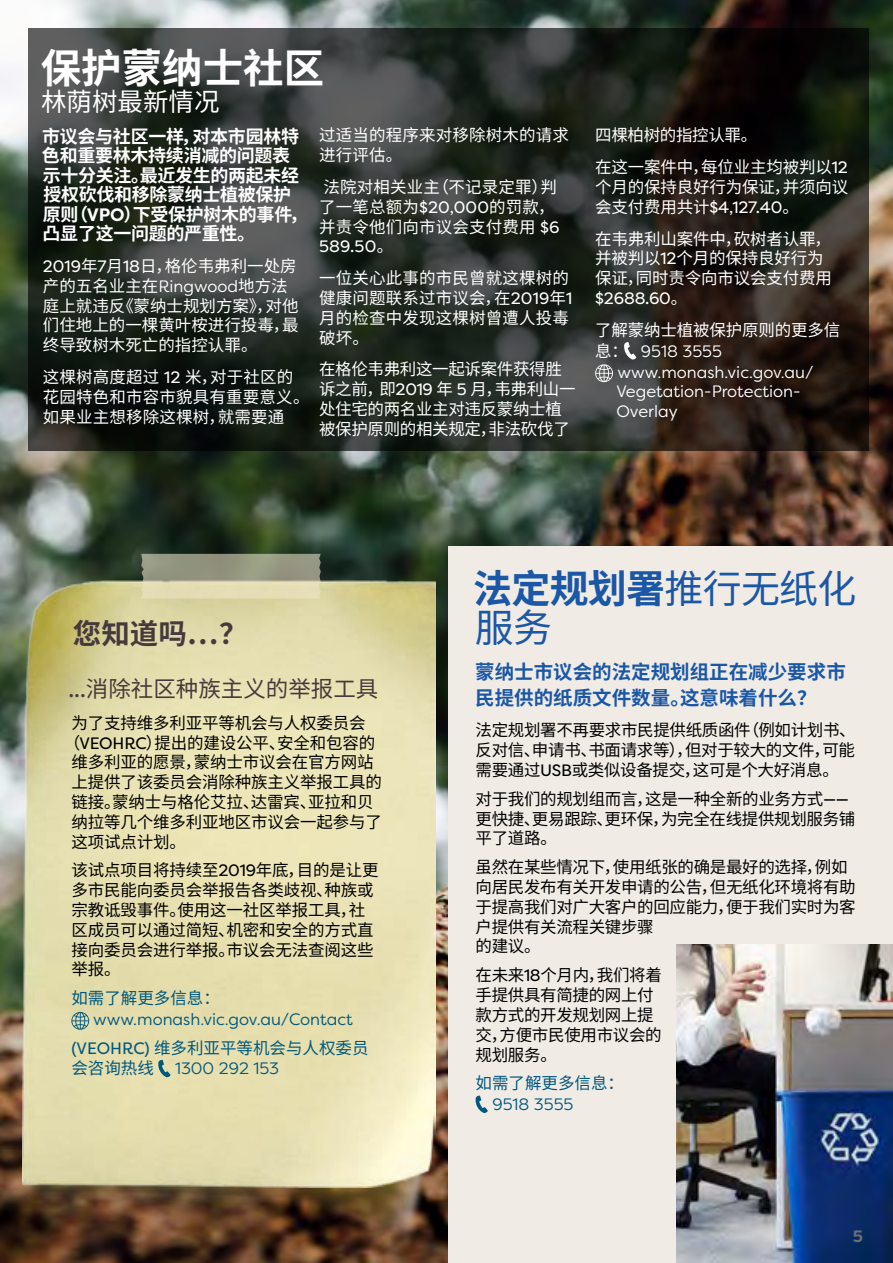
<style>
.page{position:relative;width:893px;height:1263px;background:#fff}
.page>*{position:absolute;margin:0;border:0;box-sizing:border-box;transform-origin:0 0}
.t1{font:700 40.5px "Source Han Sans CN";color:#fff}
.t2{font:39px/39px "Source Han Sans CN";color:#1a57a6}
.t3{font:700 28.5px "Source Han Sans CN";color:#473a3c}
.t4{font:25.5px "Source Han Sans CN";color:#fff}
.t5{font:22.5px "Source Han Sans CN";color:#473a3c}
.t6{font:700 19.5px/25.5px "Source Han Sans CN";color:#1a57a6}
.t7{font:700 18px/19.5px "Source Han Sans CN";letter-spacing:-.02em;color:#fff}
.t8{font:16.5px/19.8px "Source Han Sans CN";letter-spacing:-.02em;color:#000}
.t9{font:16.5px/19.8px "Source Han Sans CN";color:#fff}
.t10{font:16.5px/19.8px "Source Han Sans CN";letter-spacing:-.02em;color:#fff}
.t11{font:16.5px/20.2px "Filson Pro";color:#fff}
.t12{font:16.5px "Filson Pro";color:#00587e}
.t13{font:16.5px/20.7px "Source Han Sans CN";color:#00587e}
.t14{font:16.5px "Filson Pro";letter-spacing:-.01em;color:#fff}
.t15{font:16.5px "Source Han Sans CN";color:#00587d}
.t16{font:700 16.5px "Filson Soft";color:#6d6e71}
.s1{font-family:"Filson Pro"}
.s2{font-family:"Source Han Sans CN"}
.s3{font-weight:700}
</style>
<div class="page">
<img style="left:0;top:0;width:893px;height:1263px">
<div style="left:448px;top:546px;width:445px;height:717px;background:#f0ebe5"></div>
<svg style="left:28px;top:29px;width:840px;height:422px;background:#282a25"></svg>
<svg style="left:475px;top:1095px;width:13px;height:18px"></svg>
<svg style="left:623px;top:342px;width:13px;height:18px"></svg>
<svg style="left:595px;top:364px;width:18px;height:18px"></svg>
<img style="left:677px;top:944px;width:216px;height:319px">
<img style="left:20px;top:1148px;width:410px;height:98px">
<img style="left:23px;top:580px;width:412px;height:608px">
<svg style="left:141px;top:554px;width:180px;height:45px;background:#b3b195"></svg>
<svg style="left:71px;top:1012px;width:18px;height:18px"></svg>
<svg style="left:157px;top:1059px;width:14px;height:19px"></svg>
<h1 class="t1" style="left:41px;top:45px;width:285px">保护蒙纳士社区</h1>
<h3 class="t4" style="left:41px;top:87px;width:180px">林荫树最新情况</h3>
<p class="t7" style="left:42px;top:127px;width:267px">市议会与社区一样，对本市园林特色和重要林木持续消减的问题表示十分关注。最近发生的两起未经授权砍伐和移除蒙纳士植被保护原则（<span class="s1">VPO</span>）下受保护树木的事件，凸显了这一问题的严重性。</p>
<p class="t9" style="left:43px;top:256px;width:257px"><span class="s1">2019</span>年<span class="s1">7</span>月<span class="s1">18</span>日，格伦韦弗利一处房产的五名业主在<span class="s1">Ringwood</span>地方法庭上就违反《蒙纳士规划方案》，对他们住地上的一棵黄叶桉进行投毒，最终导致树木死亡的指控认罪。</p>
<p class="t9" style="left:43px;top:367px;width:268px">这棵树高度超过 <span class="s1">12</span> 米，对于社区的花园特色和市容市貌具有重要意义。如果业主想移除这棵树，就需要通</p>
<p class="t9" style="left:319px;top:126px;width:251px">过适当的程序来对移除树木的请求进行评估。</p>
<p class="t9" style="left:319px;top:177px;width:242px">法院对相关业主（不记录定罪）判了一笔总额为<span class="s1">$20,000</span>的罚款，并责令他们向市议会支付费用 <span class="s1">$6</span></p>
<p class="t14" style="left:319px;top:236px;width:76px">589.50<span class="s2">。</span></p>
<p class="t9" style="left:319px;top:269px;width:255px">一位关心此事的市民曾就这棵树的健康问题联系过市议会，在<span class="s1">2019</span>年<span class="s1">1</span>月的检查中发现这棵树曾遭人投毒破坏。</p>
<p class="t10" style="left:319px;top:360px;width:258px">在格伦韦弗利这一起诉案件获得胜诉之前，即<span class="s1">2019</span> 年 <span class="s1">5</span> 月，韦弗利山一处住宅的两名业主对违反蒙纳士植被保护原则的相关规定，非法砍伐了</p>
<p class="t9" style="left:595px;top:120px;width:254px;line-height:31.8px">四棵柏树的指控认罪。<br>在这一案件中，每位业主均被判以<span class="s1">12</span></p>
<p class="t9" style="left:595px;top:177px;width:255px">个月的保持良好行为保证，并须向议</p>
<p class="t14" style="left:595px;top:196px;width:205px"><span class="s2">会支付费用共计</span>$4,127.40<span class="s2">。</span></p>
<p class="t9" style="left:595px;top:229px;width:238px">在韦弗利山案件中，砍树者认罪，并被判以<span class="s1">12</span>个月的保持良好行为保证，同时责令向市议会支付费用</p>
<p class="t14" style="left:595px;top:287px;width:94px">$2688.60<span class="s2">。</span></p>
<p class="t9" style="left:595px;top:320px;width:247px">了解蒙纳士植被保护原则的更多信</p>
<p class="t11" style="left:616px;top:340px;width:199px;text-indent:-21px"><span class="s2">息：</span> 9518 3555 www.monash.vic.gov.au/<br>Vegetation-Protection-<br>Overlay</p>
<h3 class="t3" style="left:73px;top:618px;width:176px">您知道吗…？</h3>
<h3 class="t5" style="left:68px;top:676px;width:311px"><span class="s1">...</span>消除社区种族主义的举报工具</h3>
<p class="t8" style="left:71px;top:713px;width:296px">为了支持维多利亚平等机会与人权委员会</p>
<p class="t8" style="left:64px;top:733px;width:313px">（<span class="s1">VEOHRC</span>）提出的建设公平、安全和包容的</p>
<p class="t8" style="left:71px;top:753px;width:304px">维多利亚的愿景，蒙纳士市议会在官方网站</p>
<p class="t8" style="left:71px;top:772px;width:312px">上提供了该委员会消除种族主义举报工具的</p>
<p class="t8" style="left:71px;top:792px;width:304px">链接。蒙纳士与格伦艾拉、达雷宾、亚拉和贝</p>
<p class="t8" style="left:71px;top:812px;width:312px">纳拉等几个维多利亚地区市议会一起参与了</p>
<p class="t8" style="left:71px;top:832px;width:116px">这项试点计划。</p>
<p class="t8" style="left:71px;top:861px;width:309px">该试点项目将持续至<span class="s1">2019</span>年底，目的是让更多市民能向委员会举报告各类歧视、种族或宗教诋毁事件。使用这一社区举报工具，社区成员可以通过简短、机密和安全的方式直接向委员会进行举报。市议会无法查阅这些举报。</p>
<p class="t13" style="left:71px;top:988px;width:150px">如需了解更多信息：</p>
<p class="t12" style="left:93px;top:1008px;width:261px">www.monash.vic.gov.au/Contact</p>
<p class="t13" style="left:71px;top:1037px;width:299px"><span class="s1">(VEOHRC)</span> 维多利亚平等机会与人权委员会咨询热线</p>
<p class="t12" style="left:175px;top:1057px;width:106px">1300 292 153</p>
<h2 class="t2" style="left:473px;top:570px;width:385px"><span class="s3">法定规划署</span>推行无纸化服务</h2>
<p class="t6" style="left:475px;top:660px;width:372px">蒙纳士市议会的法定规划组正在减少要求市民提供的纸质文件数量。这意味着什么？</p>
<p class="t8" style="left:476px;top:721px;width:382px;text-align:justify">法定规划署不再要求市民提供纸质函件（例如计划书、反对信、申请书、书面请求等），但对于较大的文件，可能需要通过<span class="s1">USB</span>或类似设备提交，这可是个大好消息。</p>
<p class="t8" style="left:476px;top:789px;width:381px">对于我们的规划组而言，这是一种全新的业务方式<span class="s1">——</span>更快捷、更易跟踪、更环保，为完全在线提供规划服务铺平了道路。</p>
<p class="t8" style="left:476px;top:858px;width:382px">虽然在某些情况下，使用纸张的确是最好的选择，例如向居民发布有关开发申请的公告，但无纸化环境将有助于提高我们对广大客户的回应能力，便于我们实时为客户提供有关流程关键步骤<br>的建议。</p>
<p class="t8" style="left:476px;top:966px;width:188px">在未来<span class="s1">18</span>个月内，我们将着手提供具有简捷的网上付款方式的开发规划网上提交，方便市民使用市议会的规划服务。</p>
<p class="t15" style="left:476px;top:1074px;width:150px">如需了解更多信息：</p>
<p class="t12" style="left:492px;top:1093px;width:82px">9518 3555</p>
<p class="t16" style="left:853px;top:1226px;width:12px">5</p>
</div>
